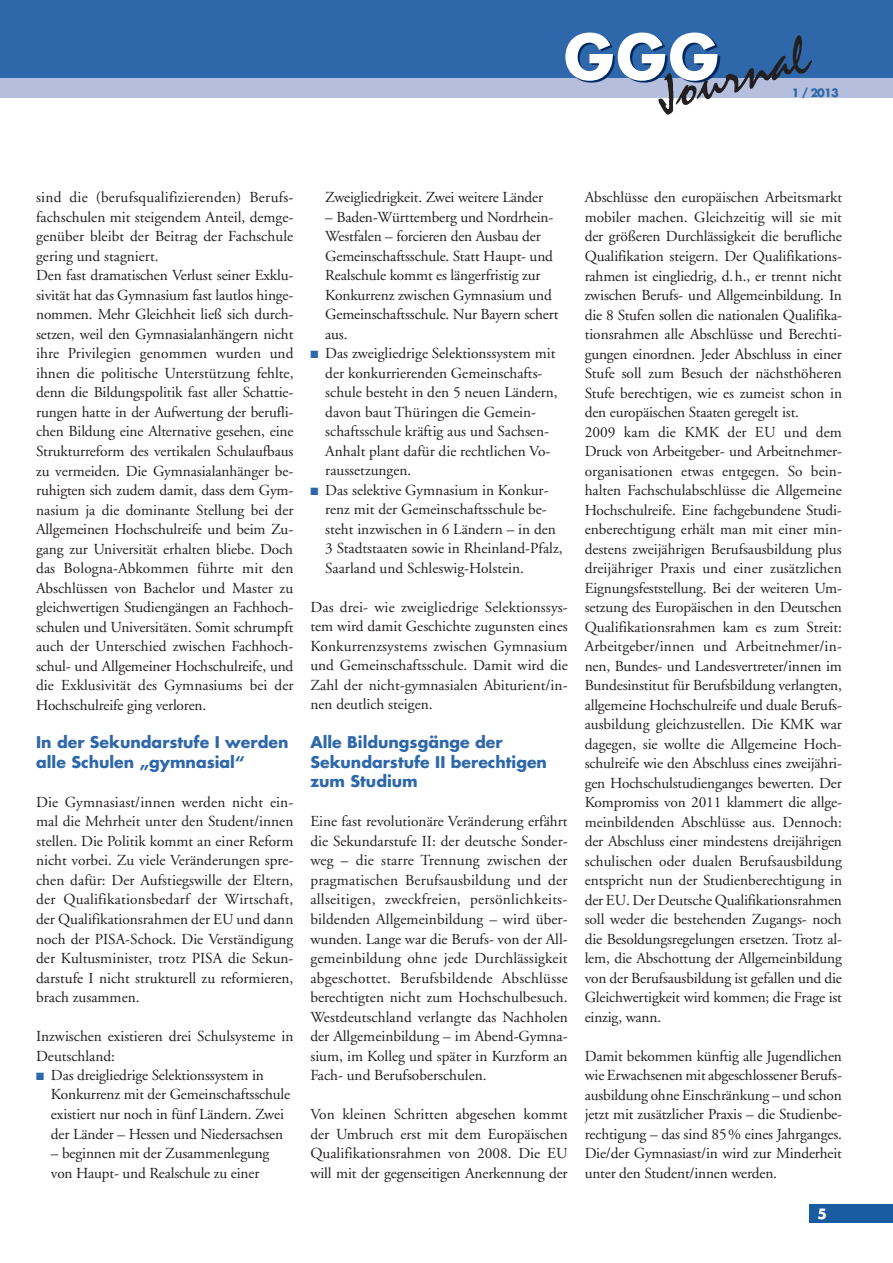
<style>
.page{position:relative;width:893px;height:1263px;background:#fff}
.page>*{position:absolute;margin:0;border:0;box-sizing:border-box;transform-origin:0 0}
.t1{font:700 60px "Futura";color:#fff}
.t2{font:54.75px "Staccato 222 BT";color:#231f20}
.t3{font:700 15.75px/19.5px "Futura";color:#2e68aa}
.t4{font:15.3px/19.5px "Adobe Garamond";letter-spacing:-.01em;color:#231f20}
.t5{font:700 13.8px "Futura";color:#fff}
.t6{font:700 11.25px "Futura";color:#2e68aa}
.s1{color:#2e68aa}
</style>
<div class="page">
<div style="left:0;top:0;width:893px;height:79px;background:#2e68aa"></div>
<div style="left:0;top:79px;width:893px;height:19px;background:#b5bfdd"></div>
<div style="left:810px;top:1204px;width:83px;height:19px;background:#195ca2"></div>
<svg style="left:567px;top:35px;width:255px;height:48px"></svg>
<h1 class="t1" style="left:564px;top:17px;width:157px">GGG</h1>
<h2 class="t2" style="left:649px;top:65px;width:158px;rotate:-15deg">Journal</h2>
<p class="t6" style="left:792px;top:86px;width:48px">1 / 2013</p>
<p class="t4" style="left:36px;top:188px;width:259px">sind die (berufsqualifizierenden) Berufs&shy;fachschulen mit steigendem Anteil, demge&shy;genüber bleibt der Beitrag der Fachschule gering und stagniert.<br>Den fast dramatischen Verlust seiner Exklu&shy;sivität hat das Gymnasium fast lautlos hinge&shy;nommen. Mehr Gleichheit ließ sich durch&shy;setzen, weil den Gymnasialanhängern nicht ihre Privilegien genommen wurden und ihnen die politische Unterstützung fehlte, denn die Bildungspolitik fast aller Schattie&shy;rungen hatte in der Aufwertung der berufli&shy;chen Bildung eine Alternative gesehen, eine Strukturreform des vertikalen Schulaufbaus zu vermeiden. Die Gymnasialanhänger be&shy;ruhigten sich zudem damit, dass dem Gym&shy;nasium ja die dominante Stellung bei der Allgemeinen Hochschulreife und beim Zu&shy;gang zur Universität erhalten bliebe. Doch das Bologna-Abkommen führte mit den Abschlüssen von Bachelor und Master zu gleichwertigen Studiengängen an Fachhoch&shy;schulen und Universitäten. Somit schrumpft auch der Unterschied zwischen Fachhoch&shy;schul- und Allgemeiner Hochschulreife, und die Exklusivität des Gymnasiums bei der Hochschulreife ging verloren.</p>
<p class="t3" style="left:36px;top:732px;width:254px">In der Sekundarstufe I werden alle Schulen „gymnasial“</p>
<p class="t4" style="left:36px;top:793px;width:259px;text-align:justify">Die Gymnasiast/innen werden nicht ein&shy;mal die Mehrheit unter den Student/innen stellen. Die Politik kommt an einer Reform nicht vorbei. Zu viele Veränderungen spre&shy;chen dafür: Der Aufstiegswille der Eltern, der Qualifikationsbedarf der Wirtschaft, der Qualifikationsrahmen der EU und dann noch der PISA-Schock. Die Verständigung der Kultusminister, trotz PISA die Sekun&shy;darstufe I nicht strukturell zu reformieren, brach zusammen.</p>
<p class="t4" style="left:36px;top:1027px;width:259px">Inzwischen existieren drei Schulsysteme in<br>Deutschland:</p>
<p class="t4" style="left:51px;top:1066px;width:241px;text-indent:-15px"><span class="s1">■</span> Das dreigliedrige Selektionssystem in Konkurrenz mit der Gemeinschaftsschule existiert nur noch in fünf Ländern. Zwei der Länder – Hessen und Niedersachsen</p>
<p class="t4" style="left:51px;top:1144px;width:220px">– beginnen mit der Zusammenlegung von Haupt- und Realschule zu einer</p>
<p class="t4" style="left:325px;top:188px;width:219px">Zweigliedrigkeit. Zwei weitere Länder</p>
<p class="t4" style="left:325px;top:208px;width:235px">– Baden-Württemberg und Nordrhein-Westfalen – forcieren den Ausbau der Gemeinschaftsschule. Statt Haupt- und Realschule kommt es längerfristig zur Konkurrenz zwischen Gymnasium und Gemeinschaftsschule. Nur Bayern schert aus.</p>
<p class="t4" style="left:325px;top:344px;width:234px;text-indent:-15px"><span class="s1">■</span> Das zweigliedrige Selektionssystem mit der konkurrierenden Gemeinschafts&shy;schule besteht in den 5 neuen Ländern, davon baut Thüringen die Gemein&shy;schaftsschule kräftig aus und Sachsen-Anhalt plant dafür die rechtlichen Vo&shy;raussetzungen.</p>
<p class="t4" style="left:325px;top:481px;width:239px;text-indent:-15px"><span class="s1">■</span> Das selektive Gymnasium in Konkur&shy;renz mit der Gemeinschaftsschule be&shy;steht inzwischen in 6 Ländern – in den 3 Stadtstaaten sowie in Rheinland-Pfalz, Saarland und Schleswig-Holstein.</p>
<p class="t4" style="left:310px;top:598px;width:259px;text-align:justify">Das drei- wie zweigliedrige Selektionssys&shy;tem wird damit Geschichte zugunsten eines Konkurrenzsystems zwischen Gymnasium und Gemeinschaftsschule. Damit wird die Zahl der nicht-gymnasialen Abiturient/in&shy;nen deutlich steigen.</p>
<p class="t3" style="left:310px;top:732px;width:238px">Alle Bildungsgänge der<br>Sekundarstufe II berechtigen zum Studium</p>
<p class="t4" style="left:310px;top:812px;width:259px;text-align:justify">Eine fast revolutionäre Veränderung erfährt die Sekundarstufe II: der deutsche Sonder&shy;weg – die starre Trennung zwischen der pragmatischen Berufsausbildung und der allseitigen, zweckfreien, persönlichkeits&shy;bildenden Allgemeinbildung – wird über&shy;wunden. Lange war die Berufs- von der All&shy;gemeinbildung ohne jede Durchlässigkeit abgeschottet. Berufsbildende Abschlüsse berechtigten nicht zum Hochschulbesuch.<br>Westdeutschland verlangte das Nachholen der Allgemeinbildung – im Abend-Gymna&shy;sium, im Kolleg und später in Kurzform an Fach- und Berufsoberschulen.</p>
<p class="t4" style="left:310px;top:1105px;width:259px;text-align:justify">Von kleinen Schritten abgesehen kommt der Umbruch erst mit dem Europäischen Qualifikationsrahmen von 2008. Die EU will mit der gegenseitigen Anerkennung der</p>
<p class="t4" style="left:585px;top:188px;width:259px">Abschlüsse den europäischen Arbeitsmarkt mobiler machen. Gleichzeitig will sie mit der größeren Durchlässigkeit die berufliche Qualifikation steigern. Der Qualifikations&shy;rahmen ist eingliedrig, d.h., er trennt nicht zwischen Berufs- und Allgemeinbildung. In die 8 Stufen sollen die nationalen Qualifika&shy;tionsrahmen alle Abschlüsse und Berechti&shy;gungen einordnen. Jeder Abschluss in einer Stufe soll zum Besuch der nächsthöheren Stufe berechtigen, wie es zumeist schon in den europäischen Staaten geregelt ist.<br>2009 kam die KMK der EU und dem Druck von Arbeitgeber- und Arbeitnehmer&shy;organisationen etwas entgegen. So bein&shy;halten Fachschulabschlüsse die Allgemeine Hochschulreife. Eine fachgebundene Studi&shy;enberechtigung erhält man mit einer min&shy;destens zweijährigen Berufsausbildung plus dreijähriger Praxis und einer zusätzlichen Eignungsfeststellung. Bei der weiteren Um&shy;setzung des Europäischen in den Deutschen Qualifikationsrahmen kam es zum Streit:<br>Arbeitgeber/innen und Arbeitnehmer/in&shy;nen, Bundes- und Landesvertreter/innen im Bundesinstitut für Berufsbildung verlangten, allgemeine Hochschulreife und duale Berufs&shy;ausbildung gleichzustellen. Die KMK war dagegen, sie wollte die Allgemeine Hoch&shy;schulreife wie den Abschluss eines zweijähri&shy;gen Hochschulstudienganges bewerten. Der Kompromiss von 2011 klammert die allge&shy;meinbildenden Abschlüsse aus. Dennoch: der Abschluss einer mindestens dreijährigen schulischen oder dualen Berufsausbildung entspricht nun der Studienberechtigung in der EU. Der Deutsche Qualifikationsrahmen soll weder die bestehenden Zugangs- noch die Besoldungsregelungen ersetzen. Trotz al&shy;lem, die Abschottung der Allgemeinbildung von der Berufsausbildung ist gefallen und die Gleichwertigkeit wird kommen; die Frage ist einzig, wann.</p>
<p class="t4" style="left:585px;top:1047px;width:259px;text-align:justify">Damit bekommen künftig alle Jugendlichen wie Erwachsenen mit abgeschlossener Berufs&shy;ausbildung ohne Einschränkung – und schon jetzt mit zusätzlicher Praxis – die Studienbe&shy;rechtigung – das sind 85% eines Jahrganges.<br>Die/der Gymnasiast/in wird zur Minderheit unter den Student/innen werden.</p>
<p class="t5" style="left:817px;top:1205px;width:11px">5</p>
</div>
